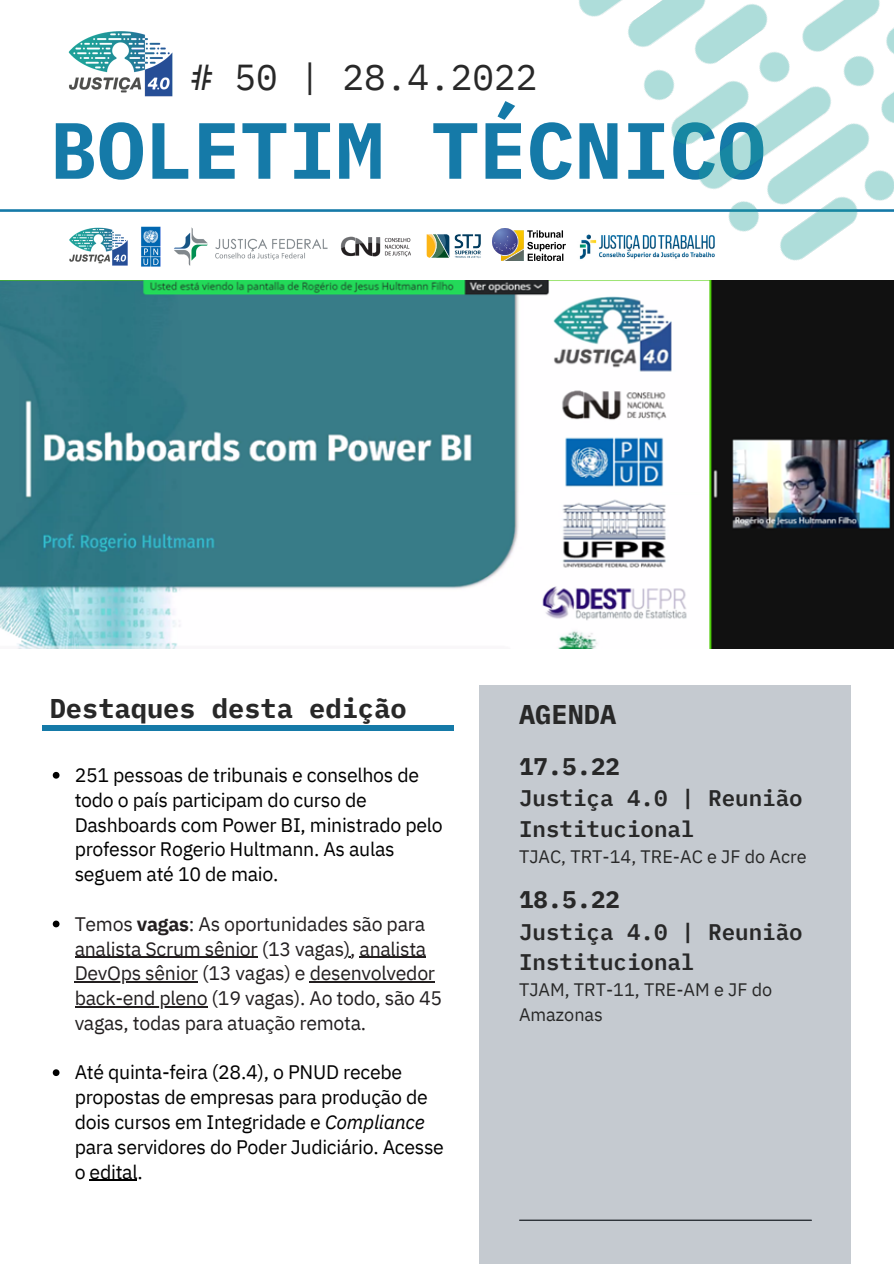
<style>
.page{position:relative;width:894px;height:1264px;background:#fff}
.page>*{position:absolute;margin:0;border:0;box-sizing:border-box;transform-origin:0 0}
.t1{font:700 79.5px "IBM Plex Mono";color:#157aa8}
.t2{font:36px "IBM Plex Mono";color:#282828}
.t3{font:700 27px "IBM Plex Mono";color:#282828}
.t4{font:700 24px "IBM Plex Mono";color:#282828}
.t5{font:600 22.5px/30.5px "IBM Plex Mono";color:#282828}
.t6{font:19.5px/24.8px "IBM Plex Sans";letter-spacing:-.015em;color:#000}
.t7{font:19.5px/24.8px "IBM Plex Sans";letter-spacing:-.015em;color:#231f20}
.t8{font:18px/24.8px "IBM Plex Sans";color:#282828}
.s1{font-weight:700}
.s2{font-style:italic}
</style>
<div class="page">
<svg style="left:0;top:209px;width:529px;height:3px;background:#318ab2"></svg>
<img style="left:69px;top:226px;width:342px;height:41px">
<img style="left:529px;top:0;width:364px;height:261px">
<img style="left:68px;top:31px;width:105px;height:66px">
<img style="left:0;top:280px;width:893px;height:368px">
<div style="left:479px;top:685px;width:372px;height:578px;background:#c5cad0"></div>
<img style="left:426px;top:234px;width:55px;height:25px">
<img style="left:492px;top:229px;width:73px;height:31px">
<img style="left:573px;top:229px;width:147px;height:32px">
<div style="left:42px;top:724px;width:411px;height:6px;background:#157aa8"></div>
<svg style="left:53px;top:772px;width:6px;height:6px"></svg>
<svg style="left:53px;top:920px;width:6px;height:7px"></svg>
<hr style="left:75px;top:956px;width:182px;height:1px;background:#231f20">
<hr style="left:359px;top:956px;width:67px;height:1px;background:#231f20">
<hr style="left:75px;top:981px;width:123px;height:1px;background:#231f20">
<hr style="left:309px;top:981px;width:125px;height:1px;background:#231f20">
<hr style="left:75px;top:1006px;width:132px;height:1px;background:#231f20">
<svg style="left:53px;top:1069px;width:6px;height:7px"></svg>
<hr style="left:90px;top:1179px;width:47px;height:1px;background:#000">
<p class="t2" style="left:191px;top:53px;width:347px"># 50 | 28.4.2022</p>
<p class="t1" style="left:50px;top:97px;width:717px">BOLETIM TÉCNICO</p>
<p class="t3" style="left:50px;top:690px;width:358px">Destaques desta edição</p>
<p class="t6" style="left:75px;top:762px;width:369px">251 pessoas de tribunais e conselhos de todo o país participam do curso de Dashboards com Power BI, ministrado pelo professor Rogerio Hultmann. As aulas seguem até 10 de maio.</p>
<p class="t7" style="left:75px;top:911px;width:369px">Temos <span class="s1">vagas</span>: As oportunidades são para analista Scrum sênior (13 vagas), analista DevOps sênior (13 vagas) e desenvolvedor back-end pleno (19 vagas). Ao todo, são 45 vagas, todas para atuação remota.</p>
<p class="t6" style="left:75px;top:1059px;width:371px">Até quinta-feira (28.4), o PNUD recebe propostas de empresas para produção de dois cursos em Integridade e <span class="s2">Compliance </span>para servidores do Poder Judiciário. Acesse o edital.</p>
<p class="t3" style="left:519px;top:696px;width:99px">AGENDA</p>
<p class="t4" style="left:519px;top:750px;width:102px">17.5.22</p>
<p class="t5" style="left:519px;top:782px;width:285px">Justiça 4.0 | Reunião<br>Institucional</p>
<p class="t8" style="left:519px;top:843px;width:289px">TJAC, TRT-14, TRE-AC e JF do Acre</p>
<p class="t4" style="left:519px;top:883px;width:102px">18.5.22</p>
<p class="t5" style="left:519px;top:915px;width:285px">Justiça 4.0 | Reunião<br>Institucional</p>
<p class="t8" style="left:519px;top:976px;width:255px">TJAM, TRT-11, TRE-AM e JF do<br>Amazonas</p>
</div>
